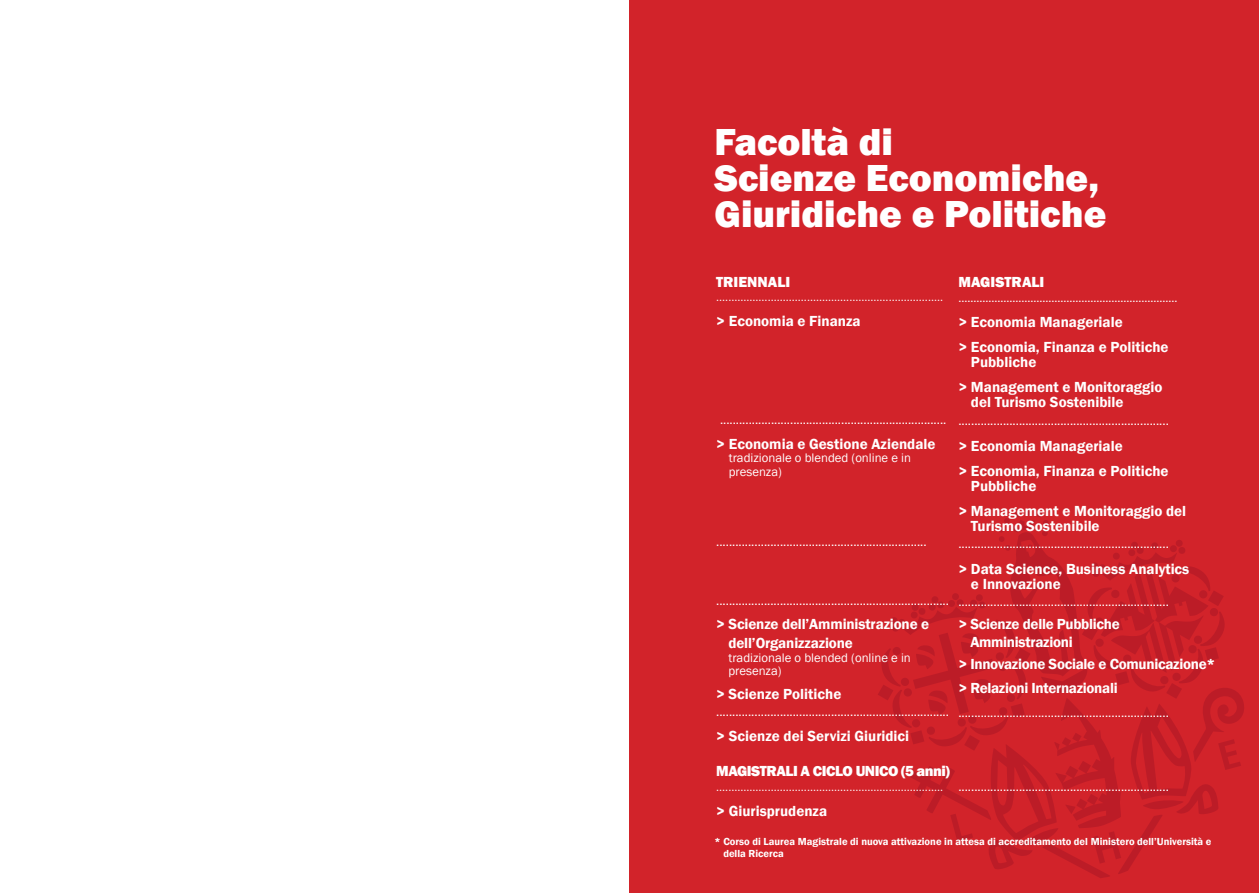
<style>
.page{position:relative;width:1259px;height:893px;background:#fff}
.page>*{position:absolute;margin:0;border:0;box-sizing:border-box;transform-origin:0 0}
.t1{font:800 38.7px/36px "Franklin Gothic";color:#fff}
.t2{font:600 15px/25.2px "Franklin Gothic";color:#fff}
.t3{font:600 15px/18px "Franklin Gothic";letter-spacing:-.02em;color:#fff}
.t4{font:800 15px "Franklin Gothic";letter-spacing:-.035em;color:#fff}
.t5{font:800 15px "Franklin Gothic";color:#fff}
.t6{font:12.75px/13.2px "Franklin Gothic";color:#fff}
.t7{font:12px "Calibri";color:#fff}
.t8{font:12px "Franklin Gothic";color:#fff}
.t9{font:600 10.5px/12px "Franklin Gothic";color:#fff}
</style>
<div class="page">
<div style="left:629px;top:0;width:630px;height:893px;background:#d2232a"></div>
<svg style="left:879px;top:510px;width:365px;height:368px"></svg>
<h1 class="t1" style="left:714px;top:124px;width:393px">Facoltà di<br>Scienze Economiche,<br>Giuridiche e Politiche</h1>
<p class="t5" style="left:716px;top:272px;width:76px">TRIENNALI</p>
<p class="t7" style="left:716px;top:289px;width:228px">...........................................................................</p>
<p class="t2" style="left:716px;top:309px;width:146px">&gt; Economia e Finanza</p>
<p class="t5" style="left:958px;top:273px;width:88px">MAGISTRALI</p>
<p class="t8" style="left:958px;top:290px;width:220px">.........................................................................</p>
<p class="t2" style="left:958px;top:310px;width:212px">&gt; Economia Manageriale<br>&gt; Economia, Finanza e Politiche</p>
<p class="t2" style="left:958px;top:350px;width:205px;text-indent:13px">Pubbliche<br>&gt; Management e Monitoraggio</p>
<p class="t2" style="left:971px;top:390px;width:154px">del Turismo Sostenibile</p>
<p class="t6" style="left:958px;top:415px;width:212px">..................................................................</p>
<p class="t2" style="left:958px;top:433px;width:212px">&gt; Economia Manageriale<br>&gt; Economia, Finanza e Politiche</p>
<p class="t2" style="left:958px;top:473px;width:229px;text-indent:13px">Pubbliche<br>&gt; Management e Monitoraggio del</p>
<p class="t2" style="left:971px;top:514px;width:130px">Turismo Sostenibile</p>
<p class="t6" style="left:958px;top:538px;width:212px">..................................................................</p>
<p class="t2" style="left:971px;top:561px;width:220px;line-height:15px;text-indent:-13px">&gt; Data Science, Business Analytics e Innovazione</p>
<p class="t6" style="left:958px;top:596px;width:212px">..................................................................</p>
<p class="t3" style="left:970px;top:615px;width:151px;text-indent:-12px">&gt; Scienze delle Pubbliche<br>Amministrazioni</p>
<p class="t3" style="left:958px;top:652px;width:258px;line-height:23.7px">&gt; Innovazione Sociale e Comunicazione* &gt; Relazioni Internazionali</p>
<p class="t6" style="left:958px;top:706px;width:212px">..................................................................</p>
<p class="t6" style="left:720px;top:413px;width:228px">.......................................................................</p>
<p class="t2" style="left:716px;top:432px;width:221px">&gt; Economia e Gestione Aziendale</p>
<p class="t6" style="left:729px;top:452px;width:184px">tradizionale o blended (online e in presenza)</p>
<p class="t6" style="left:716px;top:536px;width:212px">..................................................................</p>
<p class="t6" style="left:716px;top:595px;width:234px">.........................................................................</p>
<p class="t2" style="left:728px;top:614px;width:202px;line-height:19.5px;text-indent:-12px">&gt; Scienze dell’Amministrazione e dell’Organizzazione</p>
<p class="t6" style="left:728px;top:651px;width:184px">tradizionale o blended (online e in presenza)</p>
<p class="t2" style="left:716px;top:681px;width:127px">&gt; Scienze Politiche</p>
<p class="t6" style="left:716px;top:705px;width:234px">.........................................................................</p>
<p class="t2" style="left:716px;top:723px;width:194px">&gt; Scienze dei Servizi Giuridici</p>
<p class="t4" style="left:716px;top:761px;width:235px">MAGISTRALI A CICLO UNICO (5 anni)</p>
<p class="t7" style="left:716px;top:778px;width:228px">...........................................................................</p>
<p class="t2" style="left:716px;top:798px;width:112px">&gt; Giurisprudenza</p>
<p class="t9" style="left:723px;top:836px;width:490px;text-indent:-9px">* Corso di Laurea Magistrale di nuova attivazione in attesa di accreditamento del Ministero dell’Università e della Ricerca</p>
<p class="t6" style="left:958px;top:780px;width:212px">..................................................................</p>
</div>
